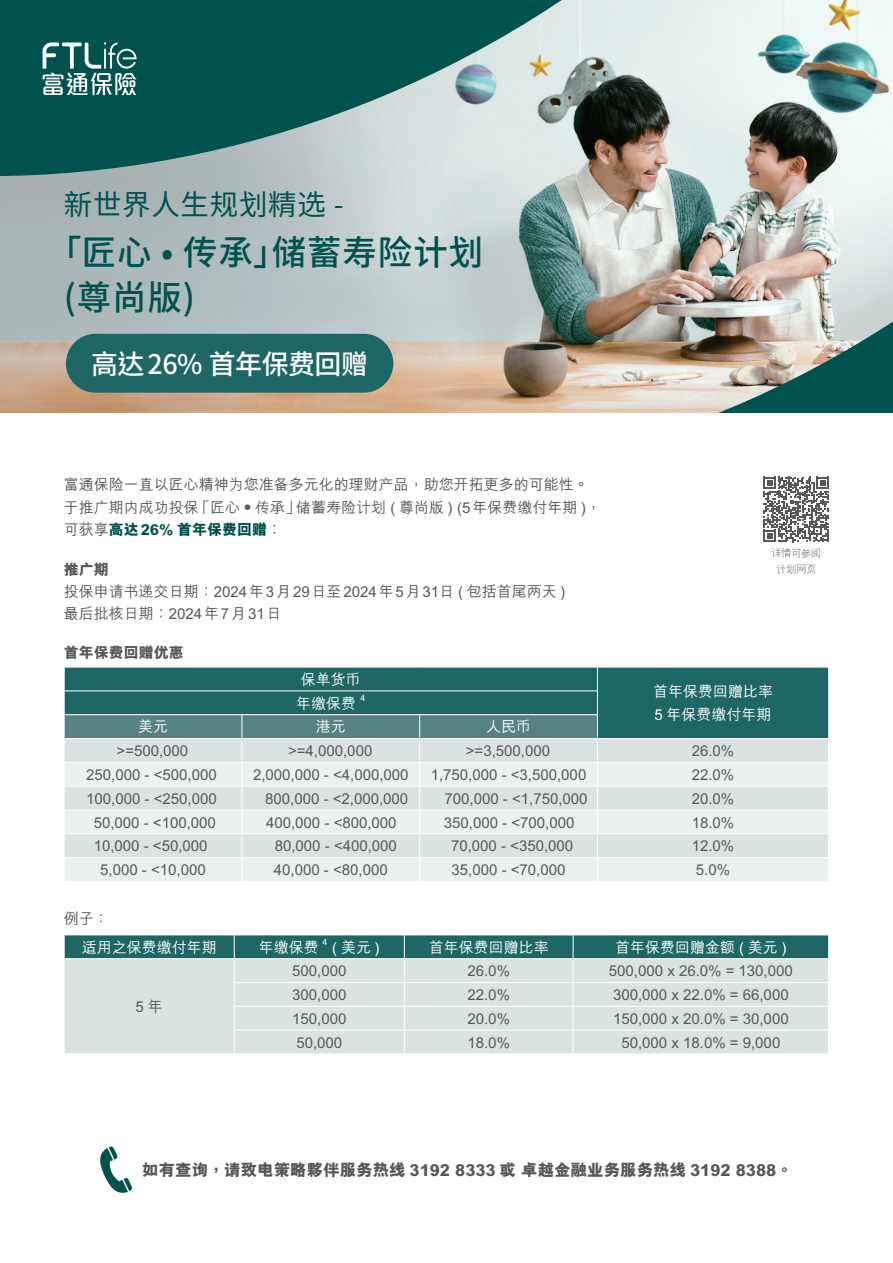
<style>
.page{position:relative;width:893px;height:1263px;background:#fff}
.page>*{position:absolute;margin:0;border:0;box-sizing:border-box;transform-origin:0 0}
.t1{font:500 34.5px/45px "Noto Sans CJ Ktc";letter-spacing:.025em;color:#00524f}
.t2{font:28.5px "Noto Sans CJ Ktc";letter-spacing:.025em;color:#00524f}
.t3{font:500 27px "Noto Sans CJ Ktc";letter-spacing:-.02em;color:#fff}
.t4{font:800 16.5px "M Hei HKS";color:#57585a}
.t5{font:500 15px/22.5px "M Hei HKS";color:#57585a}
.t6{font:500 15px/22.5px "M Hei HKS";color:#fff}
.t7{font:800 15px "M Hei HKS";color:#57585a}
.t8{font:300 10.5px/15.6px "M Hei HKS";letter-spacing:-.045em;color:#57585a;text-align:center}
.t9{font:500 8.7px "M Hei HKS";color:#fff}
.s1{font-weight:800;color:#00524f}
</style>
<div class="page">
<img style="left:0;top:0;width:893px;height:412px">
<svg style="left:100px;top:1146px;width:32px;height:47px"></svg>
<svg style="left:764px;top:477px;width:65px;height:65px"></svg>
<div style="left:598px;top:668px;width:230px;height:70px;background:#1e6766"></div>
<div style="left:598px;top:739px;width:230px;height:23px;background:#dbe2e2"></div>
<svg style="left:598px;top:763px;width:230px;height:118px;background:#e4eaea"></svg>
<hr style="left:597px;top:786px;width:232px;height:1px;background:#fff">
<hr style="left:597px;top:809px;width:232px;height:1px;background:#fff">
<hr style="left:597px;top:833px;width:232px;height:1px;background:#fff">
<svg style="left:64px;top:667px;width:534px;height:214px;background:#abc3c3"></svg>
<svg style="left:828px;top:667px;width:1px;height:71px"></svg>
<hr style="left:597px;top:857px;width:232px;height:1px;background:#fff">
<svg style="left:64px;top:935px;width:765px;height:118px;background:#b8cbcb"></svg>
<svg style="left:60px;top:298px;width:833px;height:114px;background:#8f9c91"></svg>
<svg style="left:0;top:0;width:870px;height:176px;background:#6c9491"></svg>
<svg style="left:43px;top:43px;width:94px;height:52px"></svg>
<h2 class="t2" style="left:64px;top:188px;width:281px">新世界人生规划精选 -</h2>
<h1 class="t1" style="left:64px;top:230px;width:421px;text-indent:-17px">「匠心 • 传承」储蓄寿险计划(尊尚版)</h1>
<h3 class="t3" style="left:91px;top:348px;width:278px">高达26% 首年保费回赠</h3>
<p class="t5" style="left:64px;top:472px;width:539px">富通保險一直以匠心精神為您準備多元化的理財產品，助您開拓更多的可能性。於推廣期內成功投保「匠心•傳承」儲蓄壽險計劃 ( 尊尚版 ) (5年保費繳付年期 )，可獲享<span class="s1">高達26% 首年保費回贈</span>︰</p>
<p class="t7" style="left:64px;top:560px;width:46px">推廣期</p>
<p class="t5" style="left:64px;top:579px;width:503px;line-height:22px">投保申請書遞交日期：2024年3月29日至2024年5月31日 ( 包括首尾兩天 )最後批核日期：2024年7月31日</p>
<p class="t7" style="left:64px;top:642px;width:121px">首年保費回贈優惠</p>
<p class="t6" style="left:301px;top:667px;width:61px">保單貨幣</p>
<p class="t8" style="left:771px;top:545px;width:52px">詳情可參閱計劃網頁</p>
<p class="t6" style="left:653px;top:679px;width:122px">首年保費回贈比率<br>5 年保費繳付年期</p>
<p class="t6" style="left:296px;top:691px;width:61px">年繳保費</p>
<p class="t9" style="left:360px;top:692px;width:6px">4</p>
<p class="t6" style="left:138px;top:714px;width:31px">美元</p>
<p class="t6" style="left:316px;top:714px;width:31px">港元</p>
<p class="t6" style="left:486px;top:714px;width:46px">人民幣</p>
<p class="t5" style="left:117px;top:738px;width:73px">&gt;=500,000</p>
<p class="t5" style="left:288px;top:738px;width:86px">&gt;=4,000,000</p>
<p class="t5" style="left:466px;top:738px;width:86px">&gt;=3,500,000</p>
<p class="t5" style="left:692px;top:738px;width:44px">26.0%</p>
<p class="t5" style="left:86px;top:762px;width:132px">250,000 - &lt;500,000</p>
<p class="t5" style="left:253px;top:762px;width:157px">2,000,000 - &lt;4,000,000</p>
<p class="t5" style="left:431px;top:762px;width:157px">1,750,000 - &lt;3,500,000</p>
<p class="t5" style="left:692px;top:762px;width:44px">22.0%</p>
<p class="t5" style="left:86px;top:786px;width:132px">100,000 - &lt;250,000</p>
<p class="t5" style="left:265px;top:786px;width:145px">800,000 - &lt;2,000,000</p>
<p class="t5" style="left:445px;top:786px;width:145px">700,000 - &lt;1,750,000</p>
<p class="t5" style="left:692px;top:786px;width:44px">20.0%</p>
<p class="t5" style="left:94px;top:810px;width:124px">50,000 - &lt;100,000</p>
<p class="t5" style="left:266px;top:810px;width:132px">400,000 - &lt;800,000</p>
<p class="t5" style="left:444px;top:810px;width:132px">350,000 - &lt;700,000</p>
<p class="t5" style="left:692px;top:810px;width:44px">18.0%</p>
<p class="t5" style="left:94px;top:833px;width:115px">10,000 - &lt;50,000</p>
<p class="t5" style="left:275px;top:833px;width:124px">80,000 - &lt;400,000</p>
<p class="t5" style="left:451px;top:833px;width:124px">70,000 - &lt;350,000</p>
<p class="t5" style="left:692px;top:833px;width:44px">12.0%</p>
<p class="t5" style="left:100px;top:857px;width:107px">5,000 - &lt;10,000</p>
<p class="t5" style="left:274px;top:857px;width:115px">40,000 - &lt;80,000</p>
<p class="t5" style="left:452px;top:857px;width:115px">35,000 - &lt;70,000</p>
<p class="t5" style="left:696px;top:857px;width:36px">5.0%</p>
<p class="t5" style="left:64px;top:906px;width:46px">例子：</p>
<p class="t6" style="left:82px;top:935px;width:136px">適用之保費繳付年期</p>
<p class="t6" style="left:259px;top:935px;width:61px">年繳保費</p>
<p class="t9" style="left:323px;top:936px;width:6px">4</p>
<p class="t6" style="left:332px;top:935px;width:49px">(美元)</p>
<p class="t6" style="left:429px;top:935px;width:121px">首年保費回贈比率</p>
<p class="t6" style="left:615px;top:935px;width:173px">首年保費回贈金額 ( 美元 )</p>
<p class="t5" style="left:136px;top:994px;width:29px">5年</p>
<p class="t5" style="left:292px;top:958px;width:56px">500,000</p>
<p class="t5" style="left:467px;top:958px;width:44px">26.0%</p>
<p class="t5" style="left:609px;top:958px;width:185px">500,000 x 26.0% = 130,000</p>
<p class="t5" style="left:292px;top:982px;width:56px">300,000</p>
<p class="t5" style="left:467px;top:982px;width:44px">22.0%</p>
<p class="t5" style="left:613px;top:982px;width:177px">300,000 x 22.0% = 66,000</p>
<p class="t5" style="left:292px;top:1006px;width:56px">150,000</p>
<p class="t5" style="left:467px;top:1006px;width:44px">20.0%</p>
<p class="t5" style="left:613px;top:1006px;width:177px">150,000 x 20.0% = 30,000</p>
<p class="t5" style="left:296px;top:1030px;width:47px">50,000</p>
<p class="t5" style="left:467px;top:1030px;width:44px">18.0%</p>
<p class="t5" style="left:621px;top:1030px;width:160px">50,000 x 18.0% = 9,000</p>
<p class="t4" style="left:142px;top:1159px;width:652px">如有查詢，請致電策略夥伴服務熱線 3192 8333 或 卓越金融業務服務熱線 3192 8388。</p>
</div>
